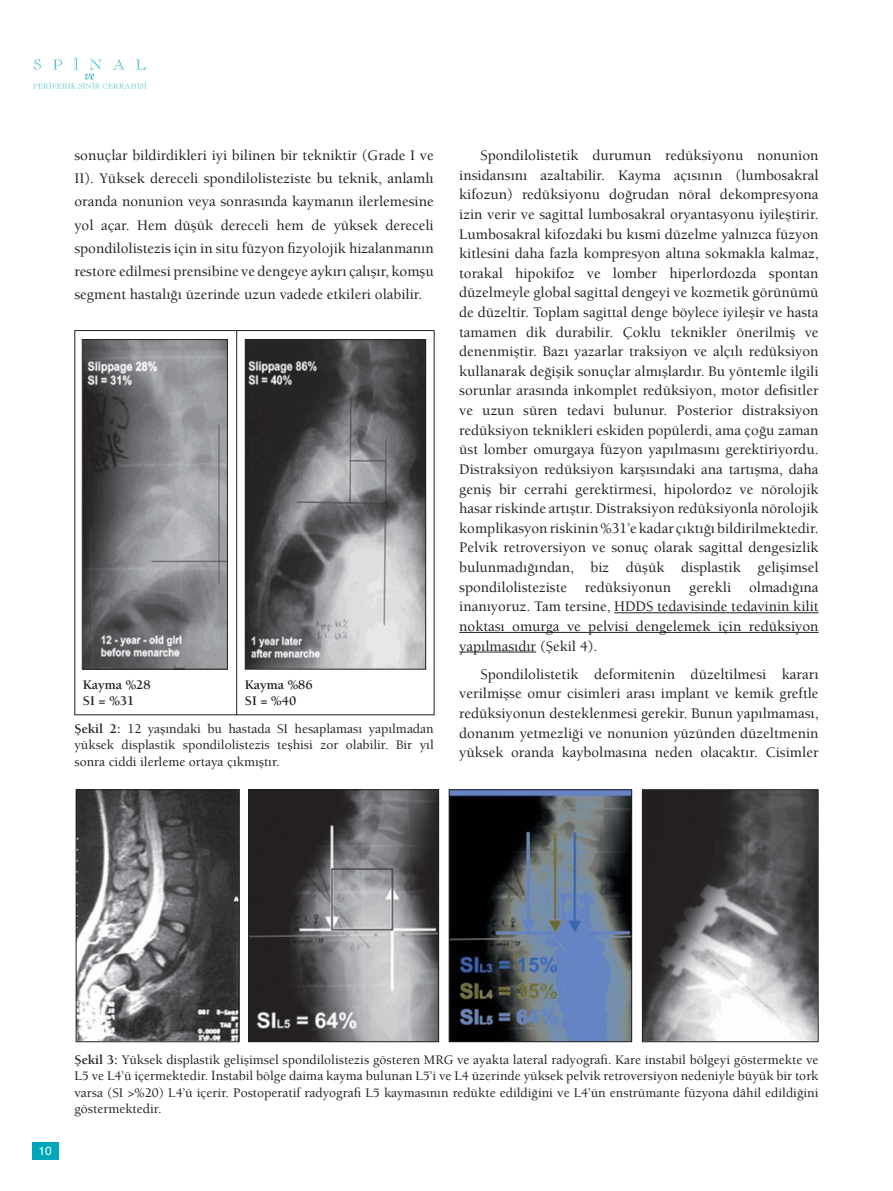
<style>
.page{position:relative;width:893px;height:1191px;background:#fff}
.page>*{position:absolute;margin:0;border:0;box-sizing:border-box;transform-origin:0 0}
.t1{font:500 15px/19.6px "Berkeley";color:#231f20;text-align:justify}
.t2{font:500 13.5px/16.5px "Berkeley";color:#231f20;text-align:justify}
.t3{font:700 13.5px/16.2px "Berkeley";color:#231f20}
.t4{font:12px "Helvetica";color:#fff}
.s1{font-weight:700}
</style>
<div class="page">
<svg style="left:33px;top:57px;width:113px;height:32px"></svg>
<div style="left:32px;top:1141px;width:26px;height:18px;background:#00a6b9"></div>
<hr style="left:74px;top:330px;width:163px;height:1px;background:#231f20">
<hr style="left:74px;top:331px;width:1px;height:383px;background:#231f20">
<hr style="left:237px;top:330px;width:197px;height:1px;background:#231f20">
<hr style="left:236px;top:331px;width:1px;height:383px;background:#231f20">
<hr style="left:434px;top:331px;width:1px;height:383px;background:#231f20">
<hr style="left:74px;top:714px;width:163px;height:1px;background:#231f20">
<hr style="left:237px;top:714px;width:197px;height:1px;background:#231f20">
<img style="left:84px;top:341px;width:142px;height:326px">
<div style="left:82px;top:339px;width:146px;height:330px;border:1px solid #231f20"></div>
<img style="left:247px;top:341px;width:177px;height:326px">
<div style="left:245px;top:339px;width:181px;height:330px;border:1px solid #231f20"></div>
<hr style="left:614px;top:612px;width:205px;height:1px;background:#231f20">
<hr style="left:459px;top:632px;width:360px;height:1px;background:#231f20">
<hr style="left:459px;top:651px;width:77px;height:1px;background:#231f20">
<img style="left:78px;top:791px;width:159px;height:249px">
<div style="left:76px;top:789px;width:163px;height:253px;border:1px solid #231f20"></div>
<img style="left:250px;top:791px;width:187px;height:249px">
<div style="left:248px;top:789px;width:191px;height:253px;border:1px solid #231f20"></div>
<img style="left:451px;top:791px;width:179px;height:249px">
<div style="left:449px;top:789px;width:183px;height:253px;border:1px solid #231f20"></div>
<img style="left:644px;top:791px;width:173px;height:249px">
<div style="left:642px;top:789px;width:177px;height:253px;border:1px solid #231f20"></div>
<p class="t1" style="left:74px;top:145px;width:361px;line-height:23.2px">sonuçlar bildirdikleri iyi bilinen bir tekniktir (Grade I ve II). Yüksek dereceli spondilolisteziste bu teknik, anlamlı oranda nonunion veya sonrasında kaymanın ilerlemesine yol açar. Hem düşük dereceli hem de yüksek dereceli spondilolistezis için in situ füzyon fizyolojik hizalanmanın restore edilmesi prensibine ve dengeye aykırı çalışır, komşu segment hastalığı üzerinde uzun vadede etkileri olabilir.</p>
<p class="t1" style="left:459px;top:147px;width:361px;text-indent:21px">Spondilolistetik durumun redüksiyonu nonunion insidansını azaltabilir. Kayma açısının (lumbosakral kifozun) redüksiyonu doğrudan nöral dekompresyona izin verir ve sagittal lumbosakral oryantasyonu iyileştirir.<br>Lumbosakral kifozdaki bu kısmi düzelme yalnızca füzyon kitlesini daha fazla kompresyon altına sokmakla kalmaz, torakal hipokifoz ve lomber hiperlordozda spontan düzelmeyle global sagittal dengeyi ve kozmetik görünümü de düzeltir. Toplam sagittal denge böylece iyileşir ve hasta tamamen dik durabilir. Çoklu teknikler önerilmiş ve denenmiştir. Bazı yazarlar traksiyon ve alçılı redüksiyon kullanarak değişik sonuçlar almışlardır. Bu yöntemle ilgili sorunlar arasında inkomplet redüksiyon, motor defisitler ve uzun süren tedavi bulunur. Posterior distraksiyon redüksiyon teknikleri eskiden popülerdi, ama çoğu zaman üst lomber omurgaya füzyon yapılmasını gerektiriyordu.<br>Distraksiyon redüksiyon karşısındaki ana tartışma, daha geniş bir cerrahi gerektirmesi, hipolordoz ve nörolojik hasar riskinde artıştır. Distraksiyon redüksiyonla nörolojik komplikasyon riskinin %31’e kadar çıktığı bildirilmektedir.<br>Pelvik retroversiyon ve sonuç olarak sagittal dengesizlik bulunmadığından, biz düşük displastik gelişimsel spondilolisteziste redüksiyonun gerekli olmadığına inanıyoruz. Tam tersine, HDDS tedavisinde tedavinin kilit noktası omurga ve pelvisi dengelemek için redüksiyon yapılmasıdır (Şekil 4).</p>
<p class="t1" style="left:459px;top:665px;width:361px;text-indent:21px">Spondilolistetik deformitenin düzeltilmesi kararı verilmişse omur cisimleri arası implant ve kemik greftle redüksiyonun desteklenmesi gerekir. Bunun yapılmaması, donanım yetmezliği ve nonunion yüzünden düzeltmenin yüksek oranda kaybolmasına neden olacaktır. Cisimler</p>
<p class="t3" style="left:83px;top:677px;width:69px">Kayma %28<br>SI = %31</p>
<p class="t3" style="left:245px;top:677px;width:69px">Kayma %86<br>SI = %40</p>
<p class="t2" style="left:74px;top:721px;width:361px"><span class="s1">Şekil 2:</span> 12 yaşındaki bu hastada SI hesaplaması yapılmadan yüksek displastik spondilolistezis teşhisi zor olabilir. Bir yıl sonra ciddi ilerleme ortaya çıkmıştır.</p>
<p class="t4" style="left:38px;top:1146px;width:15px">10</p>
<p class="t2" style="left:74px;top:1052px;width:746px"><span class="s1">Şekil 3:</span> Yüksek displastik gelişimsel spondilolistezis gösteren MRG ve ayakta lateral radyografi. Kare instabil bölgeyi göstermekte ve L5 ve L4’ü içermektedir. İnstabil bölge daima kayma bulunan L5’i ve L4 üzerinde yüksek pelvik retroversiyon nedeniyle büyük bir tork varsa (SI &gt;%20) L4’ü içerir. Postoperatif radyografi L5 kaymasının redükte edildiğini ve L4’ün enstrümante füzyona dâhil edildiğini göstermektedir.</p>
</div>
